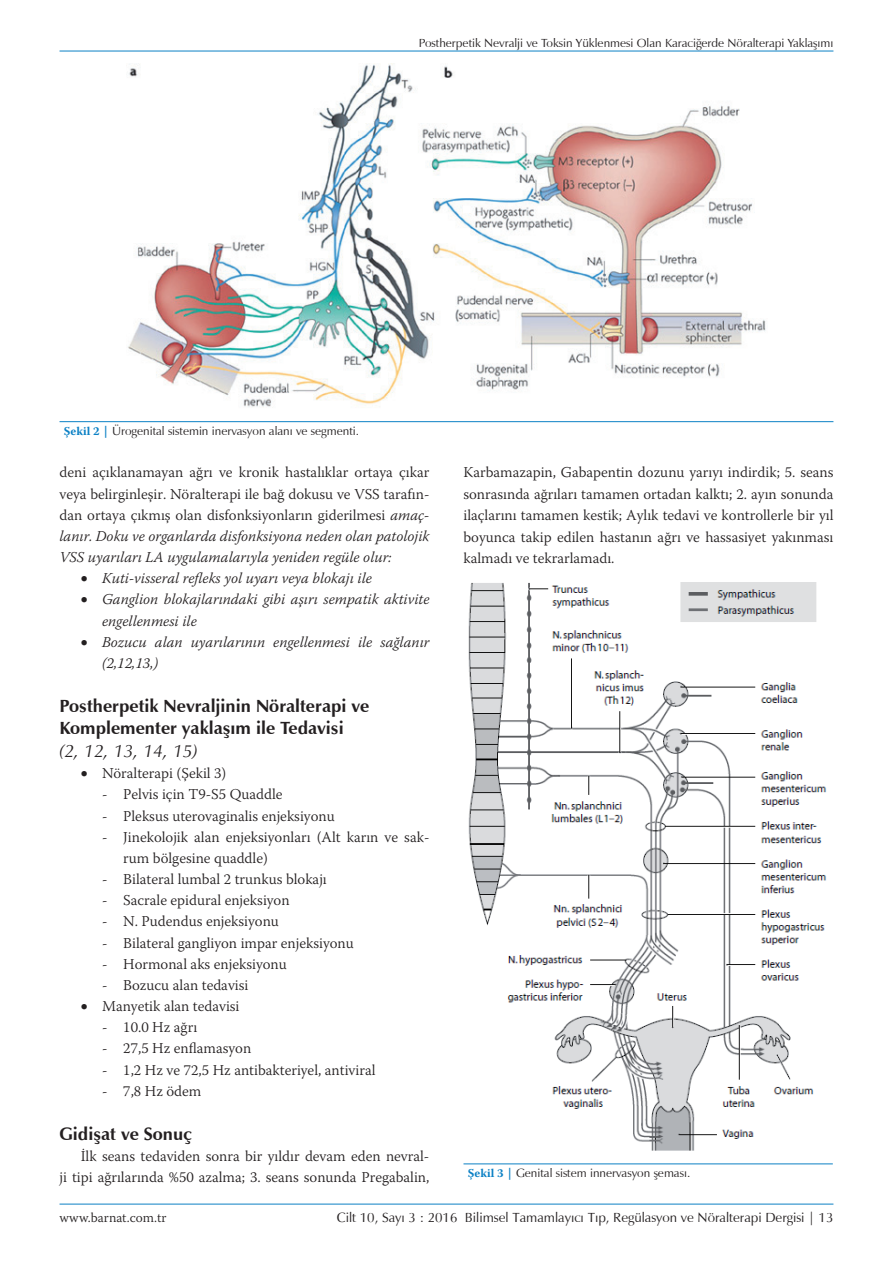
<style>
.page{position:relative;width:893px;height:1263px;background:#fff}
.page>*{position:absolute;margin:0;border:0;box-sizing:border-box;transform-origin:0 0}
.t1{font:18.9px "Times New Roman";color:#231f20}
.t2{font:18px/22.6px "Zapf Humnst BT Bold";color:#231f20}
.t3{font:18px "Zapf Humnst BT Italic";color:#231f20}
.t4{font:300 15px/21.1px "Warnock Pro";color:#231f20;text-align:justify}
.t5{font:italic 300 15px/21.1px "Warnock Pro";color:#231f20}
.t6{font:13.5px "Zapf Humnst BT Roman";color:#231f20}
.t7{font:300 13.5px "Warnock Pro";color:#231f20}
.t8{font:12px "Zapf Humnst BT Roman";color:#231f20}
.s1{font-family:"Warnock Pro";font-weight:700;color:#0c81c5}
.s2{font-family:"Zapf Humnst BT Bold";color:#0c81c5}
.s3{font-style:italic}
</style>
<div class="page">
<hr style="left:60px;top:51px;width:773px;height:1px;background:#0c81c5">
<hr style="left:60px;top:1204px;width:773px;height:1px;background:#0c81c5">
<hr style="left:60px;top:421px;width:773px;height:1px;background:#0c81c5">
<img style="left:128px;top:64px;width:638px;height:344px">
<hr style="left:463px;top:1163px;width:370px;height:1px;background:#0c81c5">
<img style="left:468px;top:582px;width:359px;height:569px">
<p class="t8" style="left:419px;top:36px;width:416px">Postherpetik Nevralji ve Toksin Yüklenmesi Olan Karaciğerde Nöralterapi Yaklaşımı</p>
<p class="t8" style="left:64px;top:423px;width:297px"><span class="s1">Şekil 2</span> <span class="s2">|</span> Ürogenital sistemin inervasyon alanı ve segmenti.</p>
<p class="t1" style="left:236px;top:466px;width:437px">Şekil 4. Ürogenital sistemin inervasyon alanı ve segmenti</p>
<p class="t4" style="left:60px;top:462px;width:371px">deni açıklanamayan ağrı ve kronik hastalıklar ortaya çıkar veya belirginleşir. Nöralterapi ile bağ dokusu ve VSS tarafın&shy;dan ortaya çıkmış olan disfonksiyonların giderilmesi <span class="s3">amaç&shy;lanır. Doku ve organlarda disfonksiyona neden olan patolojik VSS uyarıları LA uygulamalarıyla yeniden regüle olur:</span></p>
<p class="t5" style="left:81px;top:567px;width:293px">• Kuti-visseral refleks yol uyarı veya blokajı ile</p>
<p class="t5" style="left:102px;top:589px;width:329px;text-indent:-21px">• Ganglion blokajlarındaki gibi aşırı sempatik aktivite engellenmesi ile</p>
<p class="t5" style="left:102px;top:631px;width:329px;text-indent:-21px">• Bozucu alan uyarılarının engellenmesi ile sağlanır (2,12,13,)</p>
<p class="t2" style="left:60px;top:694px;width:311px">Postherpetik Nevraljinin Nöralterapi ve<br>Komplementer yaklaşım ile Tedavisi</p>
<p class="t3" style="left:60px;top:740px;width:140px">(2, 12, 13, 14, 15)</p>
<p class="t4" style="left:81px;top:762px;width:147px">• Nöralterapi (Şekil 3)</p>
<p class="t4" style="left:102px;top:784px;width:182px">- Pelvis için T9-S5 Quaddle</p>
<p class="t4" style="left:102px;top:805px;width:234px">- Pleksus uterovaginalis enjeksiyonu</p>
<p class="t4" style="left:123px;top:826px;width:308px;text-indent:-21px">- Jinekolojik alan enjeksiyonları (Alt karın ve sak&shy;rum bölgesine quaddle)</p>
<p class="t4" style="left:102px;top:868px;width:226px">- Bilateral lumbal 2 trunkus blokajı</p>
<p class="t4" style="left:102px;top:889px;width:189px">- Sacrale epidural enjeksiyon</p>
<p class="t4" style="left:102px;top:911px;width:178px">- N. Pudendus enjeksiyonu</p>
<p class="t4" style="left:102px;top:932px;width:253px">- Bilateral gangliyon impar enjeksiyonu</p>
<p class="t4" style="left:102px;top:953px;width:186px">- Hormonal aks enjeksiyonu</p>
<p class="t4" style="left:102px;top:974px;width:148px">- Bozucu alan tedavisi</p>
<p class="t4" style="left:81px;top:995px;width:160px">• Manyetik alan tedavisi</p>
<p class="t4" style="left:102px;top:1016px;width:97px">- 10.0 Hz ağrı</p>
<p class="t4" style="left:102px;top:1038px;width:151px">- 27,5 Hz enflamasyon</p>
<p class="t4" style="left:102px;top:1059px;width:275px">- 1,2 Hz ve 72,5 Hz antibakteriyel, antiviral</p>
<p class="t4" style="left:102px;top:1080px;width:101px">- 7,8 Hz ödem</p>
<p class="t2" style="left:60px;top:1122px;width:134px">Gidişat ve Sonuç</p>
<p class="t4" style="left:60px;top:1145px;width:371px;text-align:right">İlk seans tedaviden sonra bir yıldır devam eden nevral-<br>ji tipi ağrılarında %50 azalma; 3. seans sonunda Pregabalin,</p>
<p class="t4" style="left:463px;top:461px;width:371px">Karbamazapin, Gabapentin dozunu yarıyı indirdik; 5. seans sonrasında ağrıları tamamen ortadan kalktı; 2. ayın sonunda ilaçlarını tamamen kestik; Aylık tedavi ve kontrollerle bir yıl boyunca takip edilen hastanın ağrı ve hassasiyet yakınması kalmadı ve tekrarlamadı.</p>
<p class="t8" style="left:468px;top:1165px;width:224px"><span class="s1">Şekil 3</span> <span class="s2">|</span> Genital sistem innervasyon şeması.</p>
<p class="t7" style="left:60px;top:1209px;width:108px">www.barnat.com.tr</p>
<p class="t6" style="left:337px;top:1209px;width:498px">Cilt 10, Sayı 3 : 2016 Bilimsel Tamamlayıcı Tıp, Regülasyon ve Nöralterapi Dergisi | 13</p>
</div>
